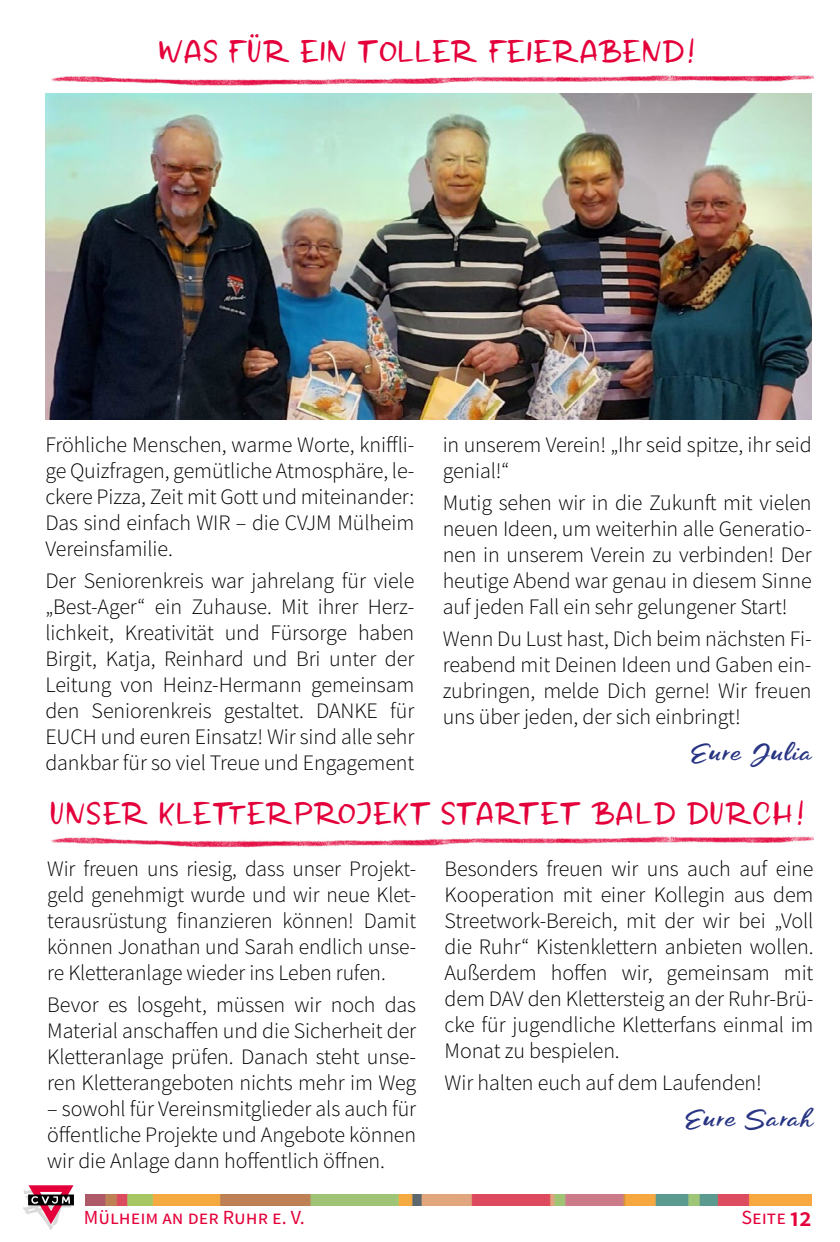
<style>
.page{position:relative;width:840px;height:1242px;background:#fff}
.page>*{position:absolute;margin:0;border:0;box-sizing:border-box;transform-origin:0 0}
.t1{font:24px "Los Banditos Sans";color:#e4003a}
.t2{font:300 22px/26px "Source Sans Pro";letter-spacing:-.005em;color:#000;text-align:justify}
.t3{font:20px "Source Sans Pro";color:#e4003a}
.t4{font:18px "Los Banditos Script";letter-spacing:.08em;color:#283583;scale:1.15 1}
.s1{font-weight:600;font-size:26px}
</style>
<div class="page">
<svg style="left:23px;top:1185px;width:50px;height:45px"></svg>
<img style="left:85px;top:1195px;width:726px;height:10px">
<img style="left:50px;top:75px;width:763px;height:11px">
<img style="left:45px;top:94px;width:766px;height:326px">
<img style="left:51px;top:836px;width:762px;height:12px">
<p class="t1" style="left:158px;top:40px;width:541px">WAS FÜR EIN TOLLER FEIERABEND!</p>
<p class="t2" style="left:45px;top:432px;width:370px">Fröhliche Menschen, warme Worte, kniffli&shy;ge Quizfragen, gemütliche Atmosphäre, le&shy;ckere Pizza, Zeit mit Gott und miteinander:<br>Das sind einfach WIR – die CVJM Mülheim Vereinsfamilie.</p>
<p class="t2" style="left:45px;top:568px;width:370px">Der Seniorenkreis war jahrelang für viele „Best-Ager“ ein Zuhause. Mit ihrer Herz&shy;lichkeit, Kreativität und Fürsorge haben Birgit, Katja, Reinhard und Bri unter der Leitung von Heinz-Hermann gemeinsam den Seniorenkreis gestaltet. DANKE für EUCH und euren Einsatz! Wir sind alle sehr dankbar für so viel Treue und Engagement</p>
<p class="t2" style="left:442px;top:432px;width:370px">in unserem Verein! „Ihr seid spitze, ihr seid genial!“</p>
<p class="t2" style="left:442px;top:490px;width:370px">Mutig sehen wir in die Zukunft mit vielen neuen Ideen, um weiterhin alle Generatio&shy;nen in unserem Verein zu verbinden! Der heutige Abend war genau in diesem Sinne auf jeden Fall ein sehr gelungener Start!</p>
<p class="t2" style="left:442px;top:625px;width:370px">Wenn Du Lust hast, Dich beim nächsten Fi&shy;reabend mit Deinen Ideen und Gaben ein&shy;zubringen, melde Dich gerne! Wir freuen uns über jeden, der sich einbringt!</p>
<p class="t4" style="left:691px;top:743px;width:106px">Eure Julia</p>
<p class="t1" style="left:49px;top:802px;width:760px">UNSER KLETTERPROJEKT STARTET BALD DURCH!</p>
<p class="t2" style="left:47px;top:855px;width:370px">Wir freuen uns riesig, dass unser Projekt&shy;geld genehmigt wurde und wir neue Klet&shy;terausrüstung finanzieren können! Damit können Jonathan und Sarah endlich unse&shy;re Kletteranlage wieder ins Leben rufen.</p>
<p class="t2" style="left:47px;top:991px;width:370px">Bevor es losgeht, müssen wir noch das Material anschaffen und die Sicherheit der Kletteranlage prüfen. Danach steht unse&shy;ren Kletterangeboten nichts mehr im Weg</p>
<p class="t2" style="left:47px;top:1095px;width:370px">– sowohl für Vereinsmitglieder als auch für öffentliche Projekte und Angebote können wir die Anlage dann hoffentlich öffnen.</p>
<p class="t2" style="left:444px;top:855px;width:370px">Besonders freuen wir uns auch auf eine Kooperation mit einer Kollegin aus dem Streetwork-Bereich, mit der wir bei „Voll die Ruhr“ Kistenklettern anbieten wollen.<br>Außerdem hoffen wir, gemeinsam mit dem DAV den Klettersteig an der Ruhr-Brü&shy;cke für jugendliche Kletterfans einmal im Monat zu bespielen.</p>
<p class="t2" style="left:444px;top:1069px;width:318px">Wir halten euch auf dem Laufenden!</p>
<p class="t4" style="left:685px;top:1109px;width:112px">Eure Sarah</p>
<p class="t3" style="left:84px;top:1204px;width:222px">Mülheim an der Ruhr e. V.</p>
<p class="t3" style="left:741px;top:1205px;width:72px">Seite <span class="s1">12</span></p>
</div>
